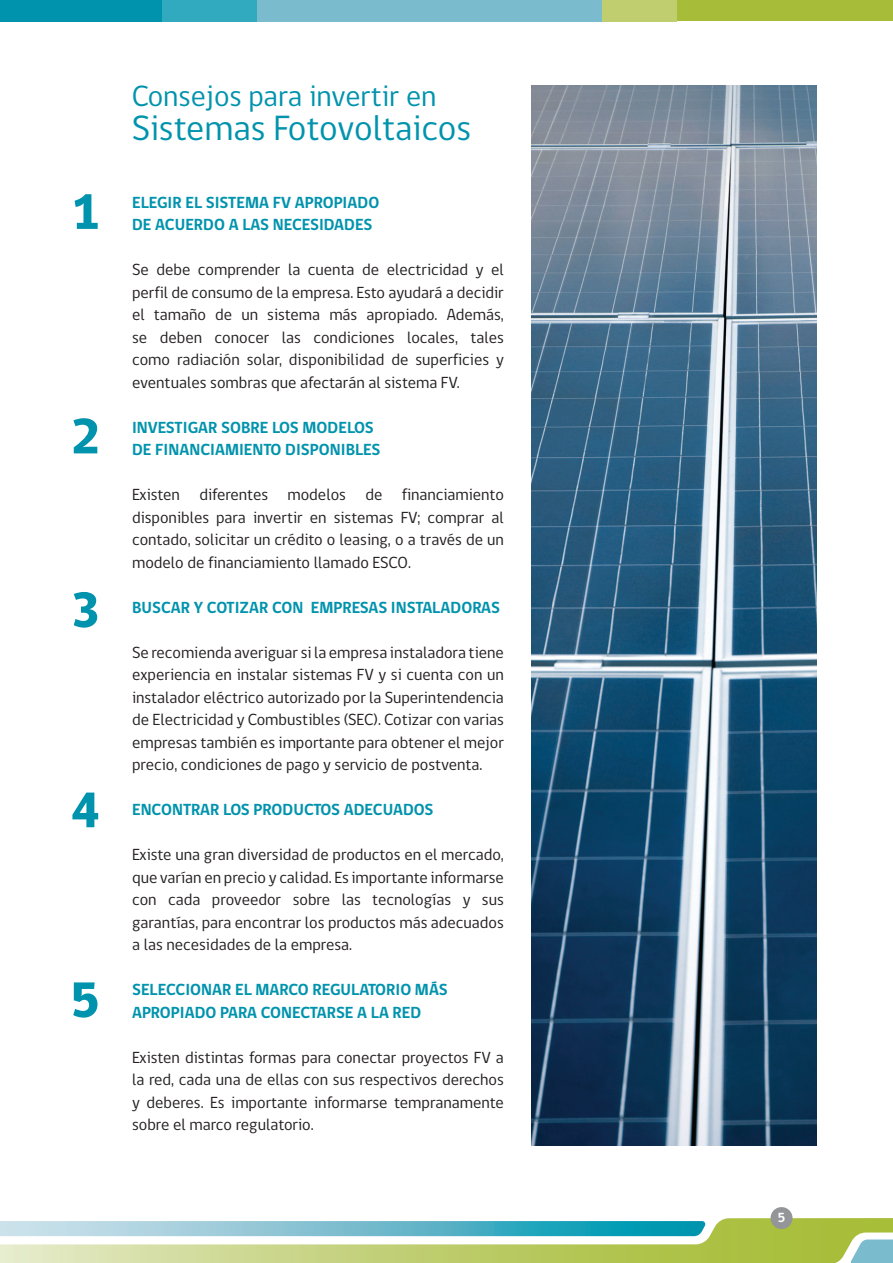
<style>
.page{position:relative;width:893px;height:1263px;background:#fff}
.page>*{position:absolute;margin:0;border:0;box-sizing:border-box;transform-origin:0 0}
.t1{font:800 51px "gob CL";color:#0093ad}
.t2{font:36px "gob CL";color:#0093ad}
.t3{font:30px "gob CL";color:#0093ad}
.t4{font:16.5px/22.5px "gob CL";color:#231f20;text-align:justify}
.t5{font:700 16.5px/22.5px "gob CL";color:#0093ad}
.t6{font:700 13.5px "gob CL";color:#fff}
</style>
<div class="page">
<div style="left:0;top:0;width:162px;height:21px;background:#0093ad"></div>
<div style="left:677px;top:0;width:216px;height:21px;background:#a7bd39"></div>
<div style="left:256px;top:0;width:346px;height:21px;background:#7abcce"></div>
<div style="left:162px;top:0;width:94px;height:21px;background:#31a9bf"></div>
<div style="left:602px;top:0;width:75px;height:21px;background:#c0ce70"></div>
<svg style="left:0;top:1218px;width:893px;height:45px"></svg>
<div style="left:771px;top:1207px;width:21px;height:22px;background:#939598;border-radius:50%"></div>
<img style="left:532px;top:85px;width:284px;height:1060px">
<p class="t1" style="left:70px;top:177px;width:32px">1</p>
<p class="t1" style="left:70px;top:401px;width:32px">2</p>
<p class="t1" style="left:70px;top:575px;width:32px">3</p>
<p class="t1" style="left:70px;top:775px;width:32px">4</p>
<p class="t1" style="left:70px;top:965px;width:32px">5</p>
<p class="t3" style="left:132px;top:75px;width:306px">Consejos para invertir en</p>
<p class="t2" style="left:132px;top:103px;width:341px">Sistemas Fotovoltaicos</p>
<p class="t5" style="left:132px;top:191px;width:249px">ELEGIR EL SISTEMA FV APROPIADO</p>
<p class="t5" style="left:132px;top:214px;width:242px">DE ACUERDO A LAS NECESIDADES</p>
<p class="t4" style="left:132px;top:259px;width:373px">Se debe comprender la cuenta de electricidad y el perfil de consumo de la empresa. Esto ayudará a decidir el tamaño de un sistema más apropiado. Además, se deben conocer las condiciones locales, tales como radiación solar, disponibilidad de superficies y eventuales sombras que afectarán al sistema FV.</p>
<p class="t5" style="left:132px;top:416px;width:243px">INVESTIGAR SOBRE LOS MODELOS</p>
<p class="t5" style="left:132px;top:439px;width:250px">DE FINANCIAMIENTO DISPONIBLES</p>
<p class="t4" style="left:132px;top:484px;width:373px">Existen diferentes modelos de financiamiento disponibles para invertir en sistemas FV; comprar al contado, solicitar un crédito o leasing, o a través de un modelo de financiamiento llamado ESCO.</p>
<p class="t5" style="left:132px;top:596px;width:369px">BUSCAR Y COTIZAR CON EMPRESAS INSTALADORAS</p>
<p class="t4" style="left:132px;top:641px;width:373px">Se recomienda averiguar si la empresa instaladora tiene experiencia en instalar sistemas FV y si cuenta con un instalador eléctrico autorizado por la Superintendencia de Electricidad y Combustibles (SEC). Cotizar con varias empresas también es importante para obtener el mejor precio, condiciones de pago y servicio de postventa.</p>
<p class="t5" style="left:132px;top:799px;width:303px">ENCONTRAR LOS PRODUCTOS ADECUADOS</p>
<p class="t4" style="left:132px;top:844px;width:373px">Existe una gran diversidad de productos en el mercado, que varían en precio y calidad. Es importante informarse con cada proveedor sobre las tecnologías y sus garantías, para encontrar los productos más adecuados a las necesidades de la empresa.</p>
<p class="t5" style="left:132px;top:979px;width:317px">SELECCIONAR EL MARCO REGULATORIO MÁS<br>APROPIADO PARA CONECTARSE A LA RED</p>
<p class="t4" style="left:132px;top:1046px;width:373px">Existen distintas formas para conectar proyectos FV a la red, cada una de ellas con sus respectivos derechos y deberes. Es importante informarse tempranamente sobre el marco regulatorio.</p>
<p class="t6" style="left:778px;top:1208px;width:9px">5</p>
</div>
